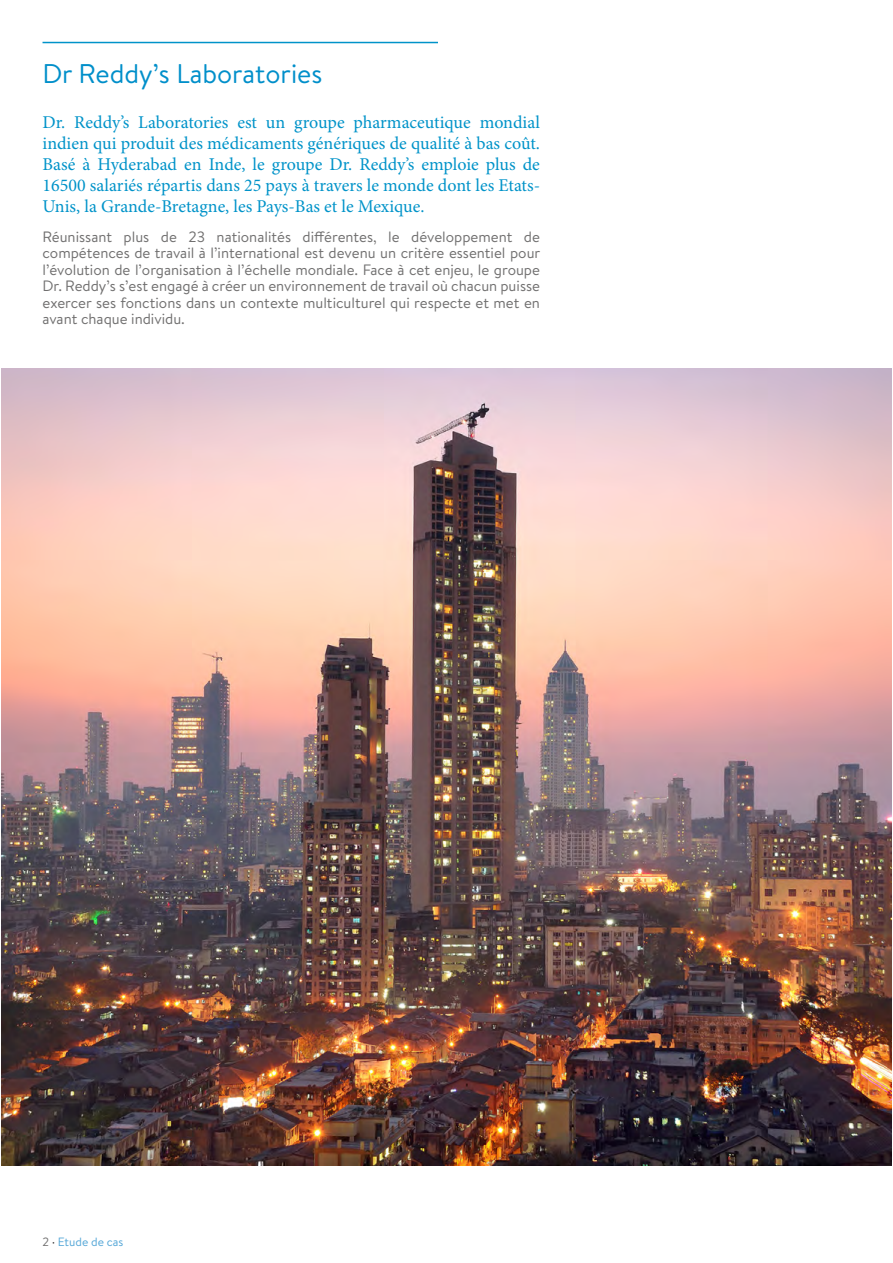
<style>
.page{position:relative;width:893px;height:1263px;background:#fff}
.page>*{position:absolute;margin:0;border:0;box-sizing:border-box;transform-origin:0 0}
.t1{font:27px "Brandon Text";color:#008fca}
.t2{font:18px/21px "Minion Pro";color:#0093c9;text-align:justify}
.t3{font:15px/16.5px "Brandon Text";color:#706f6f;text-align:justify}
.t4{font:12px "Brandon Text";color:#53a6d7}
.s1{color:#706f6f}
.s2{color:#000}
</style>
<div class="page">
<hr style="left:43px;top:42px;width:395px;height:1px;background:#0093c9">
<img style="left:2px;top:368px;width:889px;height:797px">
<h1 class="t1" style="left:43px;top:55px;width:281px">Dr Reddy’s Laboratories</h1>
<p class="t2" style="left:43px;top:112px;width:499px">Dr. Reddy’s Laboratories est un groupe pharmaceutique mondial indien qui produit des médicaments génériques de qualité à bas coût.<br>Basé à Hyderabad en Inde, le groupe Dr. Reddy’s emploie plus de 16500 salariés répartis dans 25 pays à travers le monde dont les Etats-Unis, la Grande-Bretagne, les Pays-Bas et le Mexique.</p>
<p class="t3" style="left:43px;top:228px;width:499px">Réunissant plus de 23 nationalités différentes, le développement de compétences de travail à l’international est devenu un critère essentiel pour l’évolution de l’organisation à l’échelle mondiale. Face à cet enjeu, le groupe Dr. Reddy’s s’est engagé à créer un environnement de travail où chacun puisse exercer ses fonctions dans un contexte multiculturel qui respecte et met en avant chaque individu.</p>
<p class="t4" style="left:43px;top:1233px;width:82px"><span class="s1">2</span> <span class="s2">·</span> Etude de cas</p>
</div>
